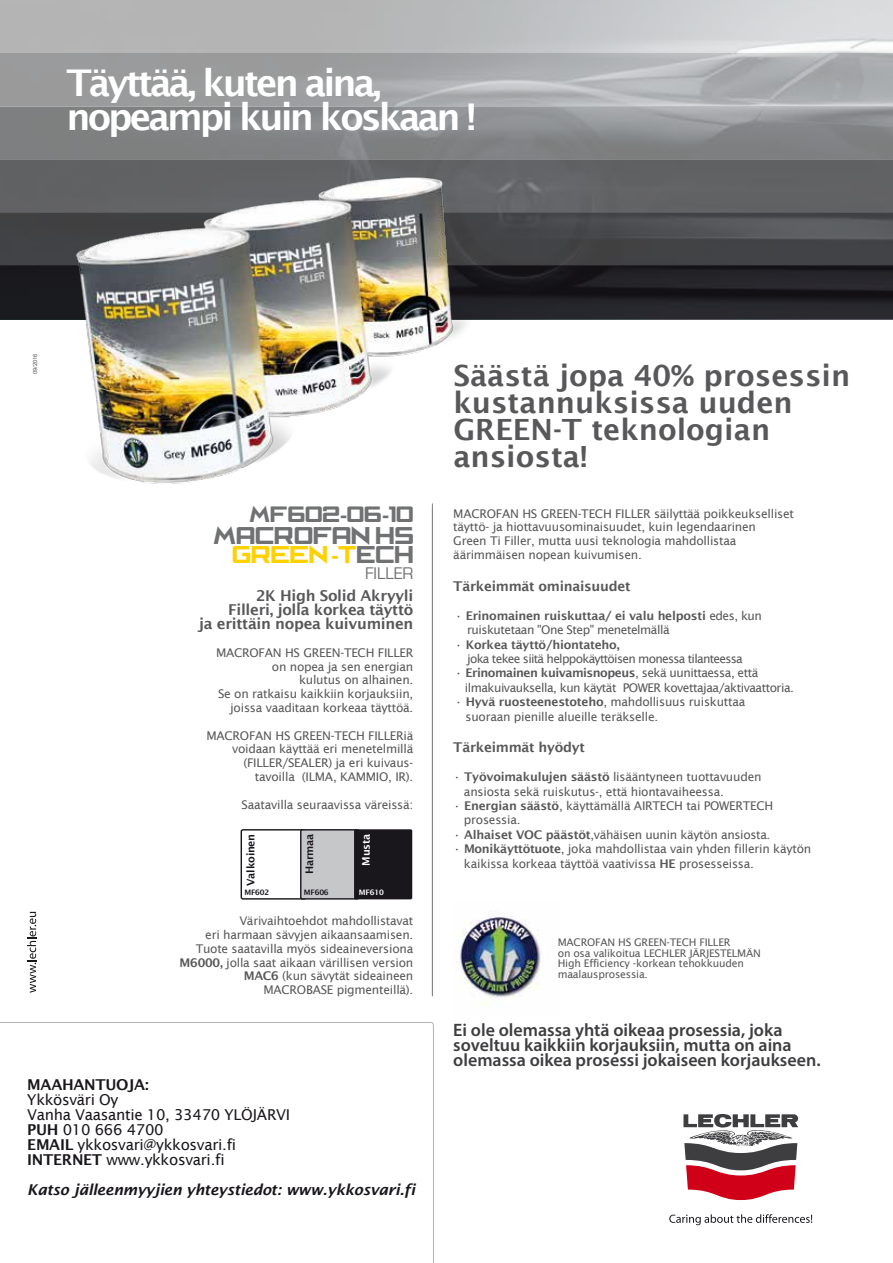
<style>
.page{position:relative;width:893px;height:1263px;background:#fff}
.page>*{position:absolute;margin:0;border:0;box-sizing:border-box;transform-origin:0 0}
.t1{font:600 36.9px/34.5px "Lucida Sans";letter-spacing:-.08em;color:#fff}
.t2{font:600 29.25px/27px "Lucida Sans";color:#58585a}
.t3{font:22.35px/18.9px "Cafe Nero M54";color:#707172;text-align:right}
.t4{font:20.55px "Cafe Nero M54";color:#707172}
.t5{font:600 18px/15px "Myriad Pro";color:#3e3d40}
.t6{font:17.4px "Eurostile";color:#707172}
.t7{font:15px/15px "Lucida Sans";letter-spacing:-.02em;color:#1a171c}
.t8{font:600 15px/13.8px "Lucida Sans";letter-spacing:-.02em;color:#58585a;text-align:right}
.t9{font:italic 600 15px "Lucida Sans";letter-spacing:-.02em;color:#1a171c}
.t10{font:600 15px "Lucida Sans";letter-spacing:-.02em;color:#1a171c}
.t11{font:600 13.5px "Lucida Sans";letter-spacing:-.02em;color:#58585a}
.t12{font:12px/13.8px "Lucida Sans";letter-spacing:-.02em;color:#58585a}
.t13{font:12px/14.4px "Lucida Sans";letter-spacing:-.04em;color:#58585a}
.t14{font:12px/14.4px "Lucida Sans";letter-spacing:-.06em;color:#58585a}
.t15{font:10.5px/10.5px "Lucida Sans";letter-spacing:-.02em;color:#58585a}
.t16{font:600 10.5px "Lucida Sans";letter-spacing:-.02em;color:#1a171c}
.t17{font:600 10.5px "Lucida Sans";letter-spacing:-.02em;color:#fff}
.t18{font:600 7.5px "Lucida Sans";letter-spacing:-.02em;color:#1a171c}
.t19{font:600 7.5px "Lucida Sans";letter-spacing:-.02em;color:#fff}
.t20{font:5.7px "Arial";color:#58585a}
.s1{font-family:"Arial";font-weight:700}
.s2{color:#ffd100}
.s3{font-family:"Arial";font-weight:700;color:#ffd100}
.s4{font-weight:600}
</style>
<div class="page">
<svg style="left:0;top:0;width:893px;height:53px;background:#c1c2c3"></svg>
<svg style="left:0;top:53px;width:893px;height:53px;background:#a7a8aa"></svg>
<svg style="left:506px;top:106px;width:387px;height:53px;background:#8b8d8f"></svg>
<div style="left:0;top:159px;width:893px;height:54px;background:#616263"></div>
<svg style="left:506px;top:213px;width:387px;height:53px;background:#47484b"></svg>
<svg style="left:506px;top:266px;width:387px;height:53px;background:#201f24"></svg>
<img style="left:453px;top:911px;width:88px;height:95px">
<svg style="left:27px;top:912px;width:9px;height:81px"></svg>
<hr style="left:432px;top:503px;width:1px;height:493px;background:#87888a">
<svg style="left:669px;top:1214px;width:143px;height:11px"></svg>
<svg style="left:683px;top:1114px;width:115px;height:86px"></svg>
<svg style="left:0;top:1022px;width:434px;height:241px"></svg>
<div style="left:241px;top:829px;width:65px;height:70px;border:1px solid #1a171c;border-radius:2px"></div>
<div style="left:301px;top:830px;width:58px;height:69px;background:#c6c7c8;border-radius:2px"></div>
<div style="left:300px;top:829px;width:60px;height:70px;border:1px solid #1a171c;border-radius:2px"></div>
<div style="left:354px;top:829px;width:58px;height:70px;background:#1a171c;border-radius:2px"></div>
<img style="left:0;top:101px;width:506px;height:484px">
<h1 class="t1" style="left:66px;top:65px;width:411px">Täyttää, kuten aina, nopeampi kuin koskaan !</h1>
<p class="t20" style="left:31px;top:374px;width:22px;rotate:-90deg">09/2016</p>
<h3 class="t4" style="left:249px;top:502px;width:166px">MF602<span class="s1">-</span>06<span class="s1">-</span>10</h3>
<h3 class="t3" style="left:213px;top:527px;width:202px">MACROFAN hs<br><span class="s2">GREEN</span> <span class="s3">-</span><span class="s2">T</span>ECH</h3>
<h3 class="t6" style="left:365px;top:564px;width:50px">FILLER</h3>
<p class="t8" style="left:199px;top:589px;width:216px">2K High Solid Akryyli<br>Filleri, jolla korkea täyttö<br>ja erittäin nopea kuivuminen</p>
<p class="t12" style="left:216px;top:645px;width:199px;text-align:right">MACROFAN HS GREEN-TECH FILLER on nopea ja sen energian<br>kulutus on alhainen.<br>Se on ratkaisu kaikkiin korjauksiin, joissa vaaditaan korkeaa täyttöä.</p>
<p class="t12" style="left:206px;top:728px;width:208px;text-align:right">MACROFAN HS GREEN-TECH FILLERiä voidaan käyttää eri menetelmillä (FILLER/SEALER) ja eri kuivaus&shy;tavoilla (ILMA, KAMMIO, IR).</p>
<p class="t12" style="left:242px;top:797px;width:173px">Saatavilla seuraavissa väreissä:</p>
<p class="t16" style="left:245px;top:886px;width:53px;rotate:-90deg">Valkoinen</p>
<p class="t16" style="left:303px;top:874px;width:42px;rotate:-90deg">Harmaa</p>
<p class="t17" style="left:360px;top:866px;width:33px;rotate:-90deg">Musta</p>
<p class="t18" style="left:244px;top:888px;width:26px">MF602</p>
<p class="t18" style="left:304px;top:888px;width:26px">MF606</p>
<p class="t19" style="left:359px;top:888px;width:26px">MF610</p>
<p class="t12" style="left:180px;top:914px;width:235px;text-align:right">Värivaihtoehdot mahdollistavat<br>eri harmaan sävyjen aikaansaamisen.<br>Tuote saatavilla myös sideaineversiona <span class="s4">M6000,</span> jolla saat aikaan värillisen version <span class="s4">MAC6</span> (kun sävytät sideaineen MACROBASE pigmenteillä).</p>
<h2 class="t2" style="left:453px;top:362px;width:398px">Säästä jopa 40% prosessin kustannuksissa uuden<br>GREEN-T teknologian ansiosta!</h2>
<p class="t12" style="left:453px;top:506px;width:342px">MACROFAN HS GREEN-TECH FILLER säilyttää poikkeukselliset täyttö- ja hiottavuusominaisuudet, kuin legendaarinen<br>Green Ti Filler, mutta uusi teknologia mahdollistaa äärimmäisen nopean kuivumisen.</p>
<p class="t11" style="left:453px;top:578px;width:179px">Tärkeimmät ominaisuudet</p>
<p class="t13" style="left:467px;top:608px;width:296px;text-indent:-12px">• <span class="s4">Erinomainen ruiskuttaa/ ei valu helposti</span> edes, kun ruiskutetaan "One Step" menetelmällä</p>
<p class="t14" style="left:467px;top:637px;width:277px;text-indent:-12px">• <span class="s4">Korkea täyttö/hiontateho,<br></span>joka tekee siitä helppokäyttöisen monessa tilanteessa</p>
<p class="t13" style="left:465px;top:666px;width:331px;text-indent:-10px">• <span class="s4">Erinomainen kuivamisnopeus</span>, sekä uunittaessa, että ilmakuivauksella, kun käytät POWER kovettajaa/aktivaattoria.</p>
<p class="t12" style="left:465px;top:695px;width:281px;line-height:14.4px;text-indent:-11px">• <span class="s4">Hyvä ruosteenestoteho</span>, mahdollisuus ruiskuttaa suoraan pienille alueille teräkselle.</p>
<p class="t11" style="left:453px;top:740px;width:133px">Tärkeimmät hyödyt</p>
<p class="t12" style="left:464px;top:770px;width:299px;line-height:14.4px;text-indent:-11px">• <span class="s4">Työvoimakulujen säästö</span> lisääntyneen tuottavuuden ansiosta sekä ruiskutus-, että hiontavaiheessa.</p>
<p class="t12" style="left:464px;top:798px;width:311px;line-height:14.4px;text-indent:-11px">• <span class="s4">Energian säästö</span>, käyttämällä AIRTECH tai POWERTECH prosessia.</p>
<p class="t12" style="left:453px;top:828px;width:319px">• <span class="s4">Alhaiset VOC päästöt</span>,vähäisen uunin käytön ansiosta.</p>
<p class="t12" style="left:464px;top:842px;width:349px;line-height:14.4px;text-indent:-11px">• <span class="s4">Monikäyttötuote</span>, joka mahdollistaa vain yhden fillerin käytön kaikissa korkeaa täyttöä vaativissa <span class="s4">HE</span> prosesseissa.</p>
<p class="t15" style="left:558px;top:937px;width:205px">MACROFAN HS GREEN-TECH FILLER<br>on osa valikoitua LECHLER JÄRJESTELMÄN<br>High Efficiency -korkean tehokkuuden maalausprosessia.</p>
<h3 class="t5" style="left:453px;top:1021px;width:369px">Ei ole olemassa yhtä oikeaa prosessia, joka soveltuu kaikkiin korjauksiin, mutta on aina olemassa oikea prosessi jokaiseen korjaukseen.</h3>
<p class="t10" style="left:27px;top:1075px;width:123px">MAAHANTUOJA:</p>
<p class="t7" style="left:27px;top:1092px;width:264px">Ykkösväri Oy<br>Vanha Vaasantie 10, 33470 YLÖJÄRVI<br><span class="s4">PUH</span> 010 666 4700<br><span class="s4">EMAIL</span> ykkosvari@ykkosvari.fi<br><span class="s4">INTERNET</span> www.ykkosvari.fi</p>
<p class="t9" style="left:27px;top:1180px;width:389px">Katso jälleenmyyjien yhteystiedot: www.ykkosvari.fi</p>
</div>
